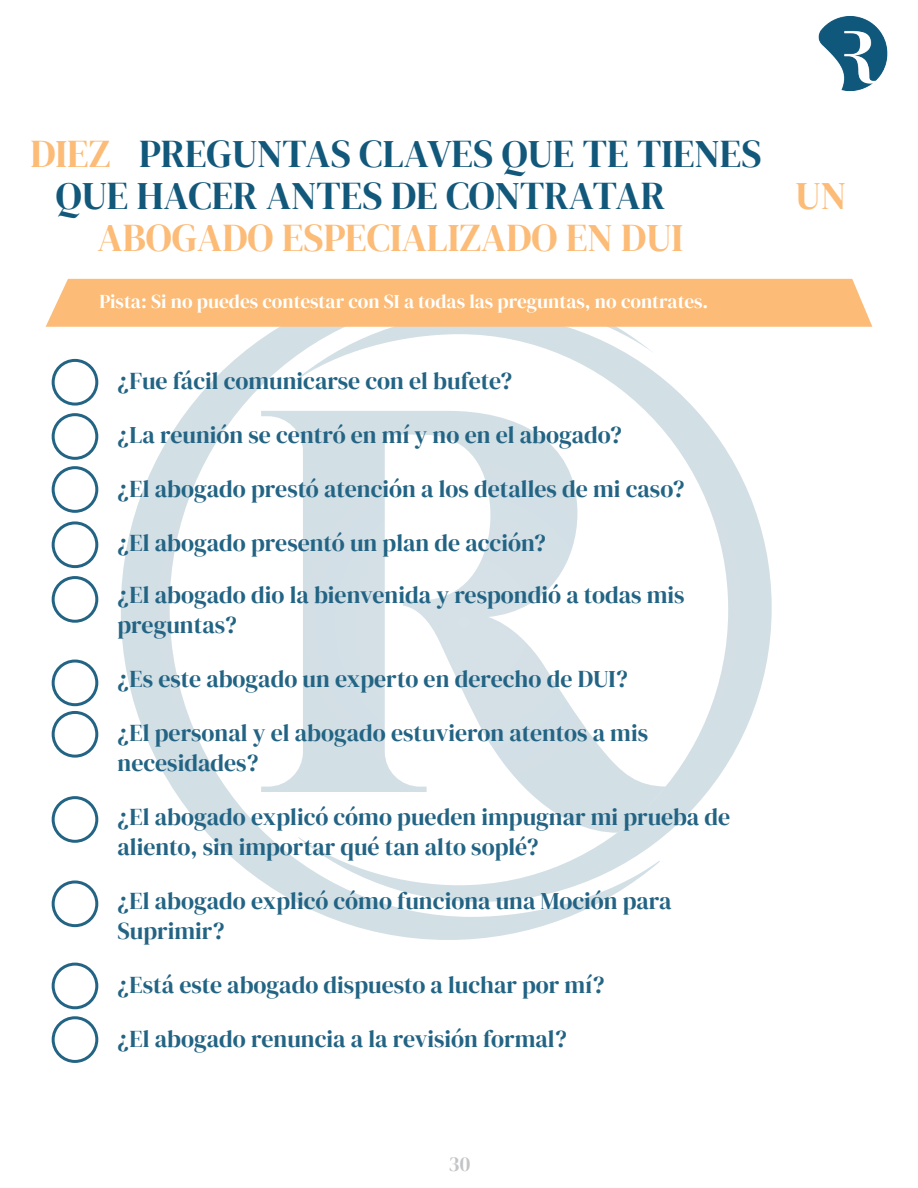
<style>
.page{position:relative;width:918px;height:1188px;background:#fff}
.page>*{position:absolute;margin:0;border:0;box-sizing:border-box;transform-origin:0 0}
.t1{font:39px/42px "DM Serif Display";color:#12587b}
.t2{font:39px "DM Serif Display";color:#fcbb76}
.t3{font:24px/30px "DM Serif Display";color:#236484}
.t4{font:21px "DM Serif Display";color:#c3c4c6}
.t5{font:19.5px "DM Serif Display";color:#fff}
.s1{color:#fcbb76}
</style>
<div class="page">
<svg style="left:121px;top:327px;width:479px;height:613px"></svg>
<svg style="left:291px;top:327px;width:481px;height:575px"></svg>
<svg style="left:261px;top:411px;width:405px;height:422px"></svg>
<div style="left:46px;top:279px;width:826px;height:48px;background:#fcbb76"></div>
<div style="left:52px;top:359px;width:46px;height:47px;border:3px solid #236484;border-radius:50%"></div>
<div style="left:52px;top:413px;width:46px;height:47px;border:3px solid #236484;border-radius:50%"></div>
<div style="left:52px;top:466px;width:46px;height:47px;border:3px solid #236484;border-radius:50%"></div>
<div style="left:52px;top:521px;width:46px;height:47px;border:3px solid #236484;border-radius:50%"></div>
<div style="left:52px;top:576px;width:46px;height:47px;border:3px solid #236484;border-radius:50%"></div>
<div style="left:52px;top:660px;width:46px;height:46px;border:3px solid #236484;border-radius:50%"></div>
<div style="left:52px;top:711px;width:46px;height:47px;border:3px solid #236484;border-radius:50%"></div>
<div style="left:52px;top:796px;width:46px;height:47px;border:3px solid #236484;border-radius:50%"></div>
<div style="left:52px;top:880px;width:46px;height:47px;border:3px solid #236484;border-radius:50%"></div>
<div style="left:52px;top:963px;width:46px;height:46px;border:3px solid #236484;border-radius:50%"></div>
<div style="left:52px;top:1016px;width:46px;height:47px;border:3px solid #236484;border-radius:50%"></div>
<img style="left:818px;top:16px;width:70px;height:76px">
<h1 class="t1" style="left:56px;top:133px;width:707px;text-indent:-25px"><span class="s1">DIEZ</span> PREGUNTAS CLAVES QUE TE TIENES<br>QUE HACER ANTES DE CONTRATAR</h1>
<h1 class="t2" style="left:98px;top:215px;width:587px">ABOGADO ESPECIALIZADO EN DUI</h1>
<p class="t5" style="left:99px;top:290px;width:610px">Pista: Si no puedes contestar con SI a todas las preguntas, no contrates.</p>
<p class="t3" style="left:118px;top:366px;width:396px">¿Fue fácil comunicarse con el bufete?</p>
<p class="t3" style="left:118px;top:420px;width:506px">¿La reunión se centró en mí y no en el abogado?</p>
<p class="t3" style="left:118px;top:474px;width:568px">¿El abogado prestó atención a los detalles de mi caso?</p>
<p class="t3" style="left:118px;top:517px;width:569px;line-height:52.5px">¿El abogado presentó un plan de acción?<br>¿El abogado dio la bienvenida y respondió a todas mis</p>
<p class="t3" style="left:118px;top:610px;width:121px">preguntas?</p>
<p class="t3" style="left:118px;top:664px;width:512px">¿Es este abogado un experto en derecho de DUI?</p>
<p class="t3" style="left:118px;top:718px;width:532px">¿El personal y el abogado estuvieron atentos a mis necesidades?</p>
<p class="t3" style="left:118px;top:802px;width:614px">¿El abogado explicó cómo pueden impugnar mi prueba de aliento, sin importar qué tan alto soplé?</p>
<p class="t3" style="left:118px;top:886px;width:556px">¿El abogado explicó cómo funciona una Moción para<br>Suprimir?</p>
<p class="t3" style="left:118px;top:970px;width:489px">¿Está este abogado dispuesto a luchar por mí?</p>
<p class="t3" style="left:118px;top:1024px;width:451px">¿El abogado renuncia a la revisión formal?</p>
<h1 class="t2" style="left:796px;top:173px;width:52px">UN</h1>
<p class="t4" style="left:449px;top:1152px;width:23px">30</p>
</div>
